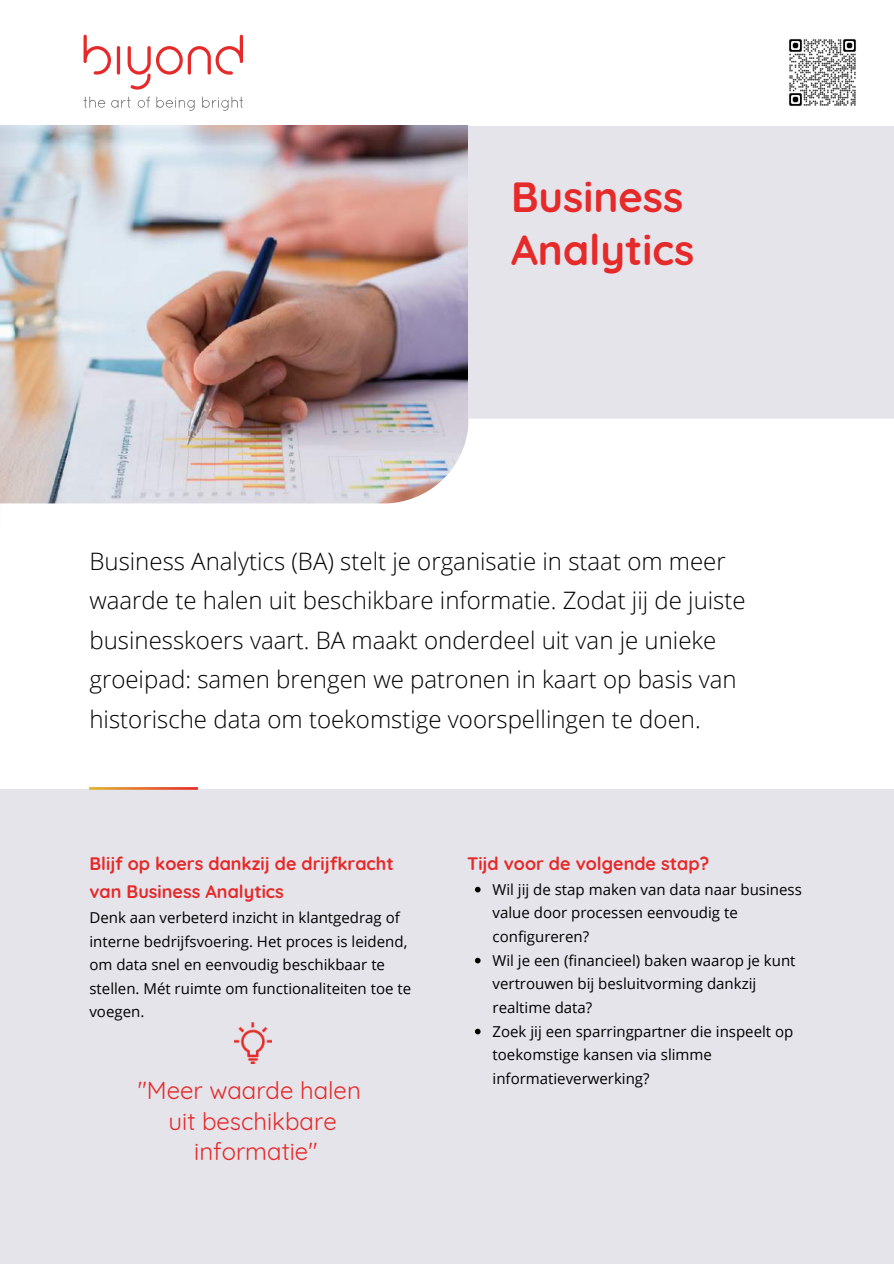
<style>
.page{position:relative;width:894px;height:1264px;background:#fff}
.page>*{position:absolute;margin:0;border:0;box-sizing:border-box;transform-origin:0 0}
.t1{font:700 42px/52.9px "Quicksand";color:#e62929}
.t2{font:300 24px/39.5px "Open Sans";color:#000}
.t3{font:24px/30.5px "Quicksand";color:#e62929;text-align:center}
.t4{font:700 18px/28.2px "Quicksand";color:#e62929}
.t5{font:15px/23.7px "Open Sans";color:#000}
</style>
<div class="page">
<div style="left:0;top:789px;width:893px;height:474px;background:#e5e4eb"></div>
<div style="left:0;top:126px;width:893px;height:301px;background:#e5e4eb"></div>
<hr style="left:117px;top:46px;width:3px;height:29px;background:#e62929;border-radius:2px">
<svg style="left:83px;top:35px;width:28px;height:40px"></svg>
<svg style="left:128px;top:35px;width:115px;height:55px"></svg>
<svg style="left:83px;top:97px;width:22px;height:11px"></svg>
<svg style="left:111px;top:97px;width:19px;height:11px"></svg>
<svg style="left:138px;top:97px;width:12px;height:11px"></svg>
<svg style="left:156px;top:97px;width:38px;height:14px"></svg>
<svg style="left:202px;top:97px;width:41px;height:14px"></svg>
<img style="left:89px;top:787px;width:108px;height:2px">
<img style="left:234px;top:1022px;width:37px;height:41px">
<img style="left:1px;top:126px;width:466px;height:292px">
<svg style="left:0;top:418px;width:893px;height:86px"></svg>
<svg style="left:475px;top:886px;width:5px;height:6px"></svg>
<svg style="left:475px;top:957px;width:5px;height:6px"></svg>
<svg style="left:475px;top:1028px;width:5px;height:6px"></svg>
<img style="left:789px;top:39px;width:67px;height:67px">
<h1 class="t1" style="left:511px;top:170px;width:185px">Business<br>Analytics</h1>
<p class="t2" style="left:89px;top:541px;width:657px">Business Analytics (BA) stelt je organisatie in staat om meer waarde te halen uit beschikbare informatie. Zodat jij de juiste businesskoers vaart. BA maakt onderdeel uit van je unieke groeipad: samen brengen we patronen in kaart op basis van historische data om toekomstige voorspellingen te doen.</p>
<p class="t4" style="left:89px;top:849px;width:306px">Blijf op koers dankzij de drijfkracht van Business Analytics</p>
<p class="t5" style="left:89px;top:905px;width:323px">Denk aan verbeterd inzicht in klantgedrag of interne bedrijfsvoering. Het proces is leidend, om data snel en eenvoudig beschikbaar te stellen. Mét ruimte om functionaliteiten toe te voegen.</p>
<h2 class="t3" style="left:138px;top:1075px;width:224px">"Meer waarde halen uit beschikbare informatie"</h2>
<p class="t4" style="left:467px;top:849px;width:243px">Tijd voor de volgende stap?</p>
<p class="t5" style="left:492px;top:877px;width:311px">Wil jij de stap maken van data naar business value door processen eenvoudig te configureren?<br>Wil je een (financieel) baken waarop je kunt vertrouwen bij besluitvorming dankzij realtime data?<br>Zoek jij een sparringpartner die inspeelt op toekomstige kansen via slimme informatieverwerking?</p>
</div>
